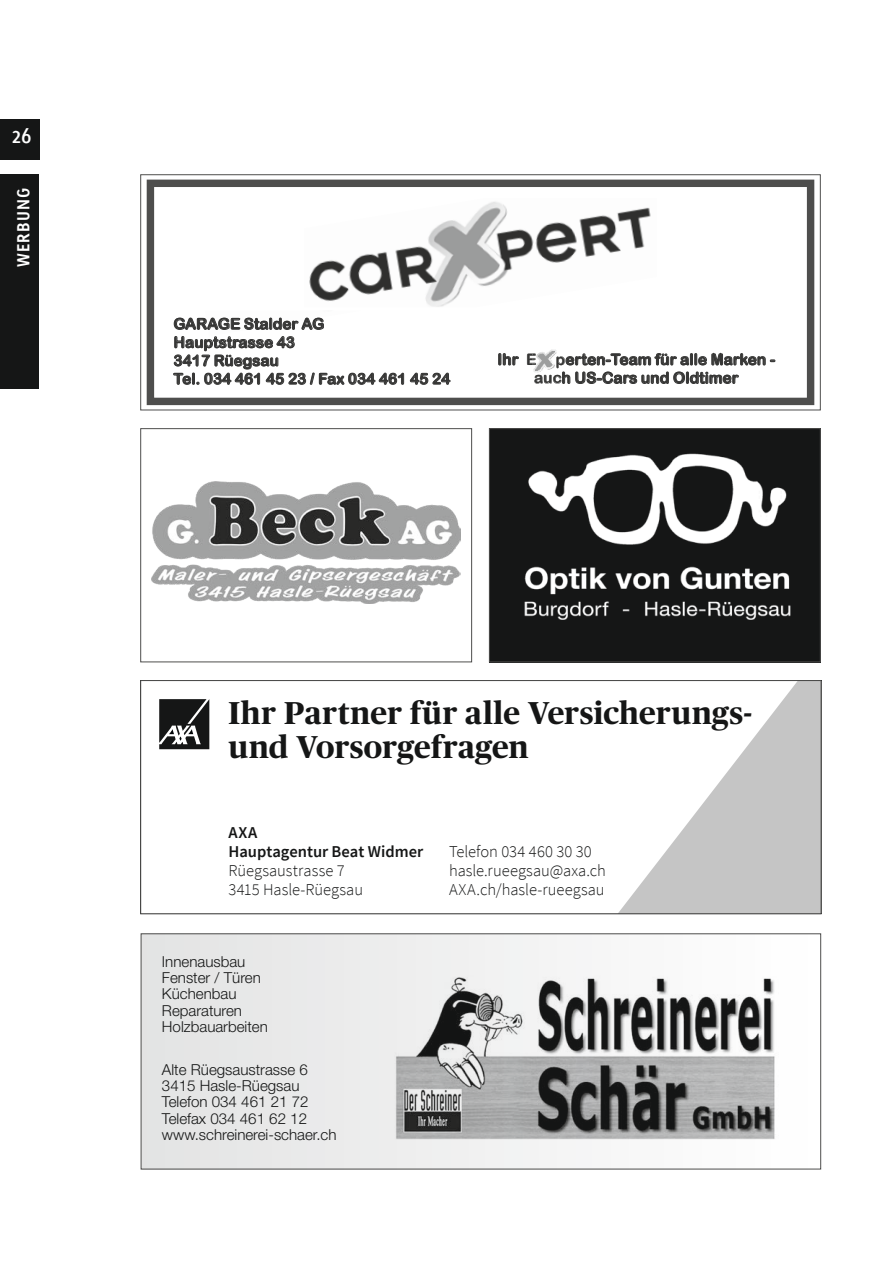
<style>
.page{position:relative;width:893px;height:1263px;background:#fff}
.page>*{position:absolute;margin:0;border:0;box-sizing:border-box;transform-origin:0 0}
.t1{font:700 31.65px/33.2px "Publico Headline";letter-spacing:.01em;color:#151616}
._09_Pagina{font:22.5px "Linotype Tetria";color:#fff}
.t2{font:18.6px "Arial Rounded MT Bold";letter-spacing:.005em;color:#363635}
.t3{font:300 16.5px/19px "Source Sans Pro";color:#151616}
.Ressort_Flagge_Titel{font:700 16.5px "Linotype Tetria";letter-spacing:.07em;color:#fff}
.t4{font:15.45px/18.5px "Arial Rounded MT Bold";letter-spacing:.005em;color:#363635}
.t5{font:15.3px/18.3px "Arial Rounded MT Bold";letter-spacing:.005em;color:#363635}
.t6{font:300 15.15px "Helvetica Neue LT";color:#151616}
.s1{color:#373736}
.s2{font-weight:600}
</style>
<div class="page">
<div style="left:0;top:119px;width:39px;height:40px;background:#151616"></div>
<div style="left:0;top:174px;width:39px;height:215px;background:#151616"></div>
<div style="left:140px;top:174px;width:681px;height:236px;border:1px solid #4e4e4d"></div>
<div style="left:147px;top:180px;width:667px;height:225px;border:7px solid #4e4e4d"></div>
<svg style="left:173px;top:202px;width:603px;height:183px"></svg>
<img style="left:152px;top:481px;width:309px;height:123px">
<div style="left:140px;top:428px;width:332px;height:234px;border:1px solid #4e4e4d"></div>
<img style="left:491px;top:430px;width:328px;height:230px">
<div style="left:489px;top:428px;width:332px;height:234px;border:1px solid #4e4e4d"></div>
<div style="left:141px;top:934px;width:680px;height:235px;background:linear-gradient(to right,#e3e3e3,#fff)"></div>
<div style="left:141px;top:933px;width:680px;height:236px;border:1px solid #4e4e4d"></div>
<img style="left:395px;top:972px;width:383px;height:167px">
<svg style="left:159px;top:682px;width:660px;height:230px"></svg>
<svg style="left:159px;top:699px;width:50px;height:50px;background:#3f4040"></svg>
<div style="left:140px;top:680px;width:681px;height:234px;border:1px solid #4e4e4d"></div>
<p class="_09_Pagina" style="left:12px;top:121px;width:21px">26</p>
<p class="Ressort_Flagge_Titel" style="left:13px;top:267px;width:81px;rotate:-90deg">WERBUNG</p>
<p class="t5" style="left:174px;top:314px;width:278px">GARAGE Stalder AG<br>Hauptstrasse 43<br>3417 Rüegsau<br>Tel. 034 461 45 23 / Fax 034 461 45 24</p>
<p class="t2" style="left:250px;top:356px;width:130px">3417 Rüegsau</p>
<p class="t4" style="left:497px;top:350px;width:23px">Ihr</p>
<p class="t4" style="left:534px;top:350px;width:243px;text-indent:-8px"><span class="s1">E p</span>erten-Team für alle Marken - auch US-Cars und Oldtimer</p>
<p class="t1" style="left:228px;top:695px;width:525px">Ihr Partner für alle Versicherungs&shy;und Vorsorgefragen</p>
<p class="t3" style="left:228px;top:823px;width:196px"><span class="s2">AXA<br>Hauptagentur Beat Widmer<br></span>Rüegsaustrasse 7<br>3415 Hasle-Rüegsau</p>
<p class="t6" style="left:162px;top:952px;width:85px">Innenausbau</p>
<p class="t6" style="left:162px;top:968px;width:100px">Fenster / Türen</p>
<p class="t6" style="left:162px;top:985px;width:76px">Küchenbau</p>
<p class="t6" style="left:162px;top:1001px;width:82px">Reparaturen</p>
<p class="t6" style="left:162px;top:1017px;width:107px">Holzbauarbeiten</p>
<p class="t6" style="left:162px;top:1060px;width:147px">Alte Rüegsaustrasse 6</p>
<p class="t6" style="left:162px;top:1076px;width:139px">3415 Hasle-Rüegsau</p>
<p class="t6" style="left:162px;top:1093px;width:148px">Telefon 034 461 21 72</p>
<p class="t6" style="left:162px;top:1109px;width:147px">Telefax 034 461 62 12</p>
<p class="t6" style="left:162px;top:1125px;width:176px">www.schreinerei-schaer.ch</p>
<p class="t3" style="left:449px;top:842px;width:158px">Telefon 034 460 30 30 hasle.rueegsau@axa.ch<br>AXA.ch/hasle-rueegsau</p>
</div>
